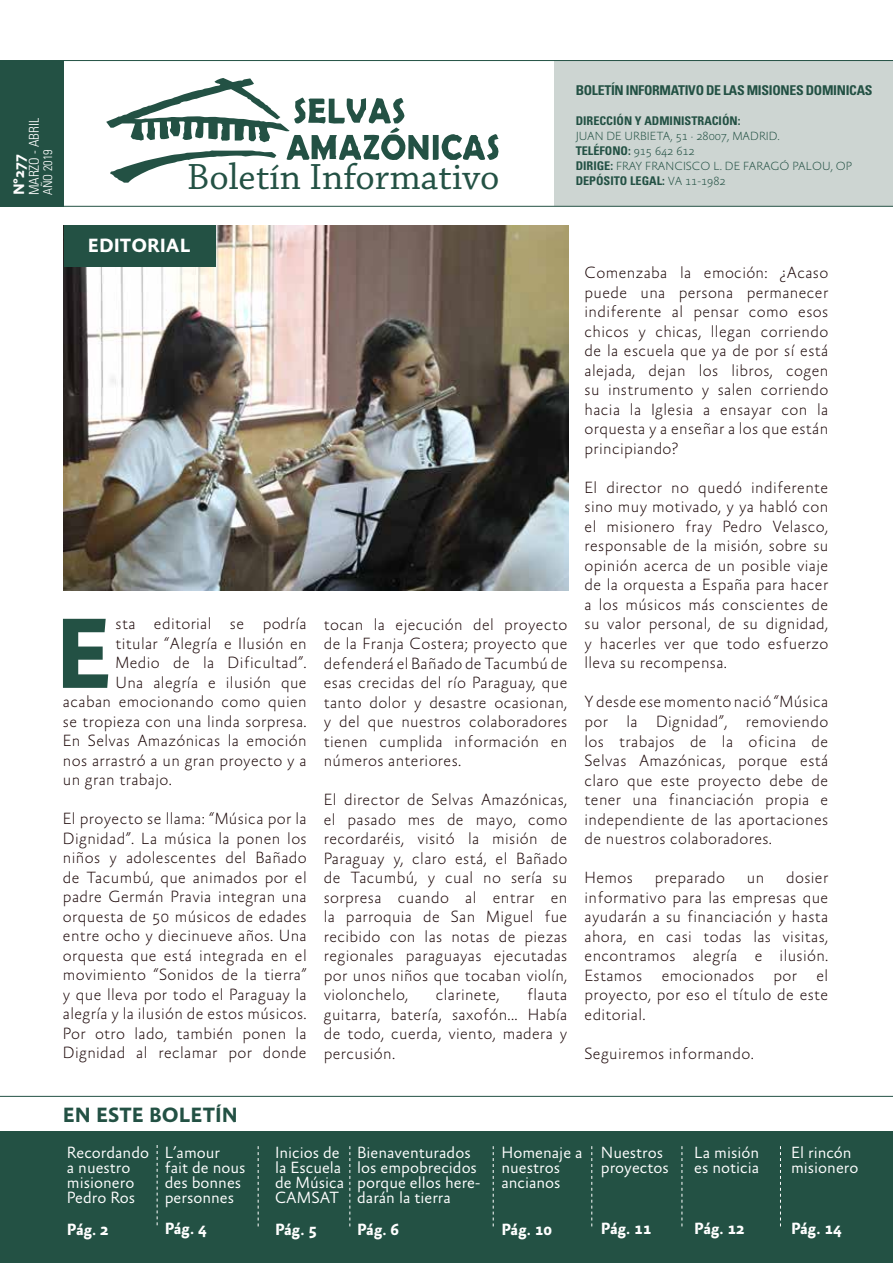
<style>
.page{position:relative;width:893px;height:1263px;background:#fff}
.page>*{position:absolute;margin:0;border:0;box-sizing:border-box;transform-origin:0 0}
.t1{font:700 101.25px "Absara Sans";color:#235144}
.t2{font:38.4px "Chaparral Pro";color:#235144}
.t3{font:700 21px "Absara Sans";color:#235144}
.t4{font:700 19.5px "Absara Sans";color:#fff}
.t5{font:100 16.5px/19.5px "Absara Sans";letter-spacing:.02em;color:#1d0809;text-align:justify}
.t6{font:300 16.5px/15px "Absara Sans";color:#fff}
.t7{font:700 16.5px "Absara Sans";color:#fff}
.t8{font:700 15.45px "Absara Sans";color:#fff}
.t9{font:700 condensed 13.5px "Univers LT Std";letter-spacing:-.02em;color:#235144}
.t10{font:300 condensed 13.5px "Univers LT Std";color:#fff}
.t11{font:300 condensed 12.3px "Univers LT Std";color:#fff}
.t12{font:100 12px "Absara Sans";color:#235144}
.t13{font:700 condensed 12px "Univers LT Std";color:#235144}
.s1{font-family:"Absara Sans";font-weight:100;font-stretch:normal}
.s2{font-family:"Univers LT Std";font-weight:700;font-stretch:condensed}
</style>
<div class="page">
<img style="left:64px;top:225px;width:504px;height:366px">
<div style="left:555px;top:61px;width:338px;height:145px;background:#cdd5d2"></div>
<div style="left:0;top:1131px;width:893px;height:132px;background:#235144"></div>
<svg style="left:106px;top:78px;width:393px;height:105px"></svg>
<div style="left:0;top:61px;width:64px;height:146px;background:#235144"></div>
<hr style="left:0;top:60px;width:893px;height:1px;background:#235144">
<hr style="left:0;top:206px;width:893px;height:1px;background:#235144">
<svg style="left:258px;top:1146px;width:1px;height:80px"></svg>
<svg style="left:157px;top:1145px;width:1px;height:80px"></svg>
<svg style="left:349px;top:1146px;width:1px;height:80px"></svg>
<svg style="left:493px;top:1146px;width:1px;height:80px"></svg>
<svg style="left:591px;top:1146px;width:1px;height:80px"></svg>
<svg style="left:682px;top:1146px;width:1px;height:80px"></svg>
<svg style="left:780px;top:1146px;width:1px;height:80px"></svg>
<hr style="left:0;top:1096px;width:893px;height:1px;background:#235144">
<div style="left:64px;top:225px;width:151px;height:42px;background:#235144"></div>
<p class="t10" style="left:26px;top:195px;width:79px;rotate:-90deg">MARZO - ABRIL</p>
<p class="t11" style="left:41px;top:195px;width:47px;rotate:-90deg">AÑO 2019</p>
<p class="t8" style="left:11px;top:195px;width:43px;rotate:-90deg">Nº277</p>
<h2 class="t2" style="left:187px;top:156px;width:314px">Boletín Informativo</h2>
<p class="t9" style="left:576px;top:82px;width:298px">BOLETÍN INFORMATIVO DE LAS MISIONES DOMINICAS</p>
<p class="t13" style="left:576px;top:113px;width:166px">DIRECCIÓN Y ADMINISTRACIÓN:</p>
<p class="t12" style="left:576px;top:130px;width:205px">JUAN DE URBIETA, 51 · 28007, MADRID.</p>
<p class="t13" style="left:576px;top:143px;width:121px">TELÉFONO: <span class="s1">915 642 612</span></p>
<p class="t12" style="left:576px;top:160px;width:278px"><span class="s2">DIRIGE:</span> FRAY FRANCISCO L. DE FARAGÓ PALOU, OP</p>
<p class="t13" style="left:576px;top:173px;width:151px">DEPÓSITO LEGAL: <span class="s1">VA 11-1982</span></p>
<p class="t4" style="left:88px;top:235px;width:104px">EDITORIAL</p>
<h1 class="t1" style="left:55px;top:601px;width:60px">E</h1>
<p class="t5" style="left:116px;top:615px;width:193px">sta editorial se podría</p>
<p class="t5" style="left:116px;top:634px;width:193px">titular “Alegría e Ilusión en</p>
<p class="t5" style="left:116px;top:654px;width:193px">Medio de la Dificultad”.</p>
<p class="t5" style="left:116px;top:673px;width:193px">Una alegría e ilusión que</p>
<p class="t5" style="left:63px;top:693px;width:245px">acaban emocionando como quien</p>
<p class="t5" style="left:63px;top:712px;width:245px">se tropieza con una linda sorpresa.</p>
<p class="t5" style="left:63px;top:732px;width:245px">En Selvas Amazónicas la emoción</p>
<p class="t5" style="left:63px;top:751px;width:245px">nos arrastró a un gran proyecto y a</p>
<p class="t5" style="left:63px;top:771px;width:110px">un gran trabajo.</p>
<p class="t5" style="left:63px;top:810px;width:245px">El proyecto se llama: “Música por la Dignidad”. La música la ponen los niños y adolescentes del Bañado de Tacumbú, que animados por el padre Germán Pravia integran una orquesta de 50 músicos de edades entre ocho y diecinueve años. Una orquesta que está integrada en el movimiento “Sonidos de la tierra” y que lleva por todo el Paraguay la alegría y la ilusión de estos músicos.<br>Por otro lado, también ponen la Dignidad al reclamar por donde</p>
<p class="t5" style="left:324px;top:615px;width:245px">tocan la ejecución del proyecto de la Franja Costera; proyecto que defenderá el Bañado de Tacumbú de esas crecidas del río Paraguay, que tanto dolor y desastre ocasionan, y del que nuestros colaboradores tienen cumplida información en números anteriores.</p>
<p class="t5" style="left:324px;top:791px;width:245px">El director de Selvas Amazónicas, el pasado mes de mayo, como recordaréis, visitó la misión de Paraguay y, claro está, el Bañado de Tacumbú, y cual no sería su sorpresa cuando al entrar en la parroquia de San Miguel fue recibido con las notas de piezas regionales paraguayas ejecutadas por unos niños que tocaban violín, violonchelo,</p>
<p class="t5" style="left:324px;top:986px;width:245px;text-indent:203px">flauta guitarra, batería, saxofón... Había de todo, cuerda, viento, madera y percusión.</p>
<p class="t5" style="left:436px;top:986px;width:65px">clarinete,</p>
<p class="t5" style="left:584px;top:264px;width:245px">Comenzaba la emoción: ¿Acaso puede una persona permanecer indiferente al pensar como esos chicos y chicas, llegan corriendo de la escuela que ya de por sí está alejada, dejan los libros, cogen su instrumento y salen corriendo hacia la Iglesia a ensayar con la orquesta y a enseñar a los que están principiando?</p>
<p class="t5" style="left:584px;top:478px;width:245px">El director no quedó indiferente sino muy motivado, y ya habló con el misionero fray Pedro Velasco, responsable de la misión, sobre su opinión acerca de un posible viaje de la orquesta a España para hacer a los músicos más conscientes de su valor personal, de su dignidad, y hacerles ver que todo esfuerzo lleva su recompensa.</p>
<p class="t5" style="left:584px;top:693px;width:245px">Y desde ese momento nació “Música por la Dignidad”, removiendo los trabajos de la oficina de Selvas Amazónicas, porque está claro que este proyecto debe de tener una financiación propia e independiente de las aportaciones de nuestros colaboradores.</p>
<p class="t5" style="left:584px;top:868px;width:50px">Hemos</p>
<p class="t5" style="left:655px;top:868px;width:72px">preparado</p>
<p class="t5" style="left:747px;top:868px;width:19px">un</p>
<p class="t5" style="left:584px;top:868px;width:245px;text-indent:202px">dosier informativo para las empresas que ayudarán a su financiación y hasta ahora, en casi todas las visitas, encontramos alegría e ilusión.<br>Estamos emocionados por el proyecto, por eso el título de este editorial.</p>
<p class="t5" style="left:584px;top:1044px;width:171px">Seguiremos informando.</p>
<p class="t3" style="left:63px;top:1104px;width:177px">EN ESTE BOLETÍN</p>
<p class="t6" style="left:67px;top:1146px;width:84px">Recordando a nuestro misionero<br>Pedro Ros</p>
<p class="t7" style="left:67px;top:1221px;width:43px">Pág. 2</p>
<p class="t6" style="left:165px;top:1146px;width:82px">L’amour fait de nous des bonnes personnes</p>
<p class="t7" style="left:165px;top:1220px;width:43px">Pág. 4</p>
<p class="t6" style="left:275px;top:1146px;width:71px">Inicios de la Escuela de Música<br>CAMSAT</p>
<p class="t7" style="left:275px;top:1221px;width:43px">Pág. 5</p>
<p class="t6" style="left:357px;top:1146px;width:125px">Bienaventurados los empobrecidos porque ellos here&shy;darán la tierra</p>
<p class="t7" style="left:357px;top:1221px;width:43px">Pág. 6</p>
<p class="t6" style="left:501px;top:1146px;width:83px">Homenaje a nuestros ancianos</p>
<p class="t7" style="left:501px;top:1221px;width:52px">Pág. 10</p>
<p class="t6" style="left:601px;top:1146px;width:69px">Nuestros proyectos</p>
<p class="t7" style="left:601px;top:1220px;width:52px">Pág. 11</p>
<p class="t6" style="left:694px;top:1146px;width:66px">La misión es noticia</p>
<p class="t7" style="left:694px;top:1220px;width:52px">Pág. 12</p>
<p class="t6" style="left:791px;top:1146px;width:69px">El rincón misionero</p>
<p class="t7" style="left:791px;top:1220px;width:52px">Pág. 14</p>
</div>
